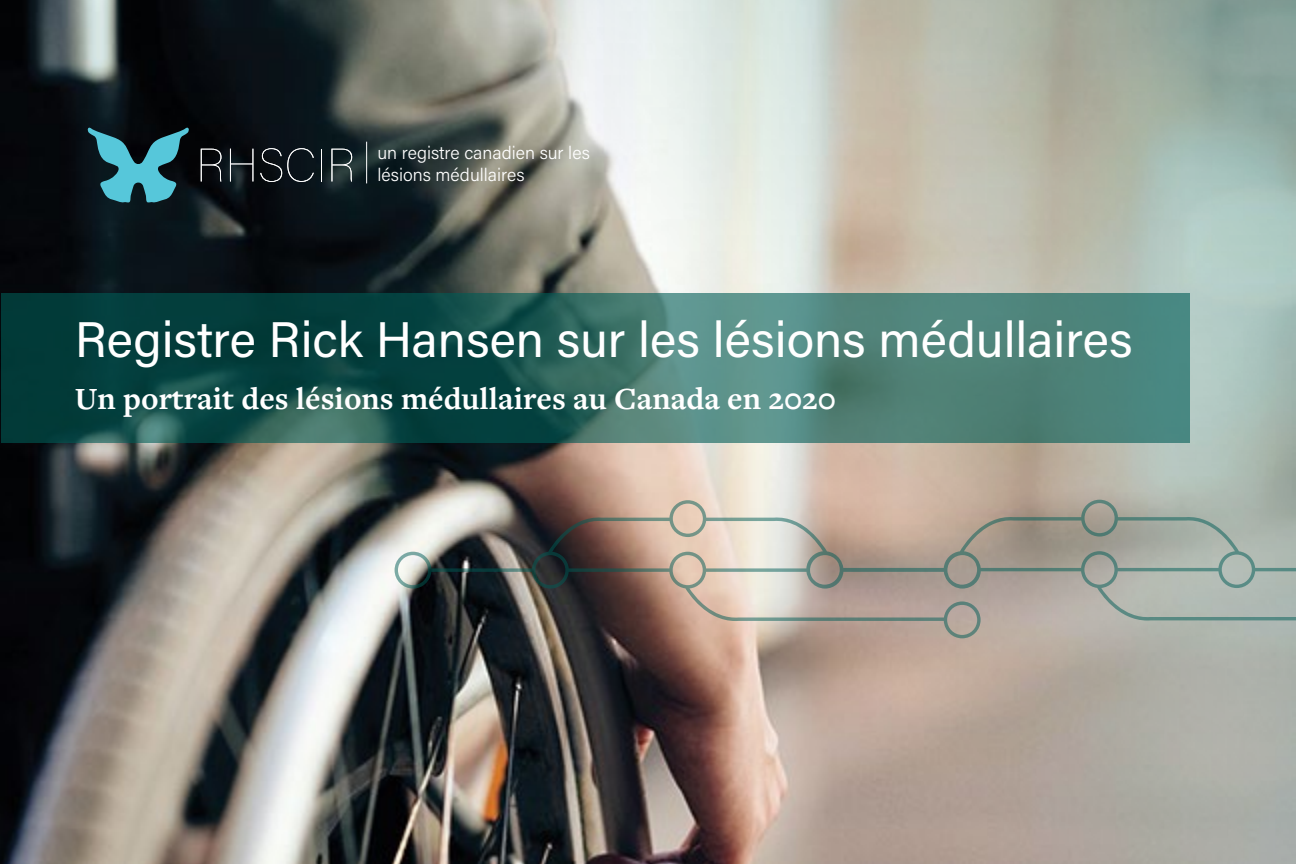
<style>
.page{position:relative;width:1296px;height:864px;background:#fff}
.page>*{position:absolute;margin:0;border:0;box-sizing:border-box;transform-origin:0 0}
.t1{font:50px "Acumin Pro";color:#fff}
.t2{font:700 32px "Freight Text Pro";color:#fff}
.t3{font:300 18px/22px "Acumin Pro";color:#fff}
</style>
<div class="page">
<img style="left:0;top:0;width:1296px;height:864px">
<svg style="left:201px;top:149px;width:20px;height:32px"></svg>
<svg style="left:230px;top:149px;width:23px;height:32px"></svg>
<svg style="left:260px;top:148px;width:54px;height:34px;background:#242b30"></svg>
<hr style="left:321px;top:149px;width:1px;height:32px;background:#fff">
<svg style="left:331px;top:149px;width:21px;height:32px"></svg>
<svg style="left:87px;top:126px;width:103px;height:79px;background:#2a5f6b"></svg>
<svg style="left:395px;top:500px;width:901px;height:138px;background:#9c958c"></svg>
<svg style="left:1px;top:293px;width:1188px;height:150px;background:#2e655f"></svg>
<hr style="left:366px;top:142px;width:1px;height:41px;background:#fff">
<p class="t3" style="left:377px;top:141px;width:214px">un registre canadien sur les lésions médullaires</p>
<h1 class="t1" style="left:75px;top:305px;width:1059px">Registre Rick Hansen sur les lésions médullaires</h1>
<p class="t2" style="left:75px;top:377px;width:763px">Un portrait des lésions médullaires au Canada en 2020</p>
</div>
